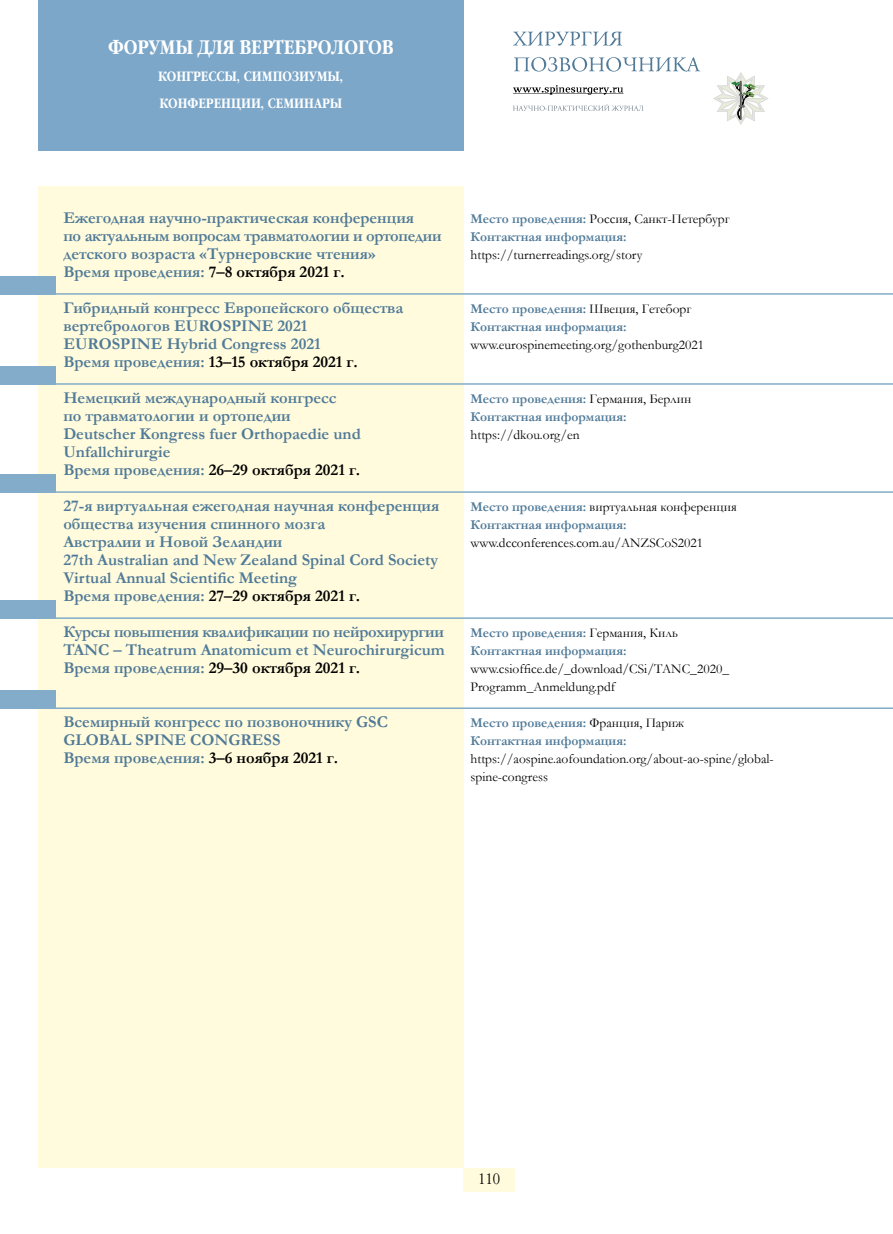
<style>
.page{position:relative;width:893px;height:1234px;background:#fff}
.page>*{position:absolute;margin:0;border:0;box-sizing:border-box;transform-origin:0 0}
.t1{font:700 19.5px "Garamond Narrow C";color:#fff}
.t2{font:700 16.5px/18px "Garamond";color:#507a98}
.t3{font:300 15px "Garamond Narrow C";color:#000}
.t4{font:700 13.5px/18px "Garamond";color:#507a98}
.t5{font:13.5px/18px "Garamond";color:#000}
.t6{font:700 13.5px/27px "Garamond Narrow C";color:#fff}
.s1{color:#000}
.s2{font-weight:400;color:#000}
</style>
<div class="page">
<div style="left:38px;top:0;width:425px;height:150px;background:#7ca7c9"></div>
<div style="left:38px;top:186px;width:425px;height:981px;background:#fffbdc"></div>
<svg style="left:713px;top:72px;width:55px;height:53px"></svg>
<svg style="left:513px;top:32px;width:187px;height:40px"></svg>
<svg style="left:513px;top:104px;width:130px;height:7px"></svg>
<svg style="left:513px;top:85px;width:110px;height:10px"></svg>
<div style="left:463px;top:1167px;width:51px;height:24px;background:#fffbdc"></div>
<hr style="left:0;top:293px;width:893px;height:1px;background:#82acc9">
<div style="left:0;top:276px;width:55px;height:18px;background:#82acc9"></div>
<hr style="left:0;top:383px;width:893px;height:1px;background:#82acc9">
<div style="left:0;top:366px;width:55px;height:18px;background:#82acc9"></div>
<hr style="left:0;top:491px;width:893px;height:1px;background:#82acc9">
<div style="left:0;top:474px;width:55px;height:18px;background:#82acc9"></div>
<hr style="left:0;top:617px;width:893px;height:1px;background:#82acc9">
<div style="left:0;top:600px;width:55px;height:18px;background:#82acc9"></div>
<hr style="left:0;top:707px;width:893px;height:1px;background:#82acc9">
<div style="left:0;top:690px;width:55px;height:18px;background:#82acc9"></div>
<p class="t1" style="left:108px;top:36px;width:287px">ФОРУМЫ ДЛЯ ВЕРТЕБРОЛОГОВ</p>
<p class="t6" style="left:158px;top:63px;width:187px">КОНГРЕССЫ, СИМПОЗИУМЫ,<br>КОНФЕРЕНЦИИ, СЕМИНАРЫ</p>
<p class="t2" style="left:63px;top:208px;width:380px">Ежегодная научно-практическая конференция<br>по актуальным вопросам травматологии и ортопедии детского возраста «Турнеровские чтения»<br>Время проведения: <span class="s1">7–8 октября 2021 г.</span></p>
<p class="t4" style="left:470px;top:209px;width:261px">Место проведения: <span class="s2">Россия, Санкт-Петербург<br></span>Контактная информация:</p>
<p class="t5" style="left:470px;top:245px;width:173px">https://turnerreadings.org/story</p>
<p class="t2" style="left:63px;top:298px;width:342px">Гибридный конгресс Европейского общества вертебрологов EUROSPINE 2021<br>EUROSPINE Hybrid Congress 2021<br>Время проведения: <span class="s1">13–15 октября 2021 г.</span></p>
<p class="t4" style="left:470px;top:299px;width:222px">Место проведения: <span class="s2">Швеция, Гетеборг<br></span>Контактная информация:</p>
<p class="t5" style="left:470px;top:335px;width:235px">www.eurospinemeeting.org/gothenburg2021</p>
<p class="t2" style="left:63px;top:388px;width:299px">Немецкий международный конгресс<br>по травматологии и ортопедии<br>Deutscher Kongress fuer Orthopaedie und<br>Unfallchirurgie<br>Время проведения: <span class="s1">26–29 октября 2021 г.</span></p>
<p class="t4" style="left:470px;top:389px;width:223px">Место проведения: <span class="s2">Германия, Берлин<br></span>Контактная информация:</p>
<p class="t5" style="left:470px;top:425px;width:111px">https://dkou.org/en</p>
<p class="t2" style="left:63px;top:496px;width:377px">27-я виртуальная ежегодная научная конференция общества изучения спинного мозга<br>Австралии и Новой Зеландии<br>27th Australian and New Zealand Spinal Cord Society Virtual Annual Scientific Meeting<br>Время проведения: <span class="s1">27–29 октября 2021 г.</span></p>
<p class="t4" style="left:471px;top:497px;width:268px">Место проведения: <span class="s2">виртуальная конференция<br></span>Контактная информация:</p>
<p class="t5" style="left:471px;top:533px;width:234px">www.dcconferences.com.au/ANZSCoS2021</p>
<p class="t2" style="left:63px;top:622px;width:383px;text-align:justify">Курсы повышения квалификации по нейрохирургии TANC – Theatrum Anatomicum et Neurochirurgicum Время проведения: <span class="s1">29–30 октября 2021 г.</span></p>
<p class="t4" style="left:470px;top:623px;width:209px">Место проведения: <span class="s2">Германия, Киль<br></span>Контактная информация:</p>
<p class="t5" style="left:470px;top:659px;width:260px">www.csioffice.de/_download/CSi/TANC_2020_<br>Programm_Anmeldung.pdf</p>
<p class="t2" style="left:63px;top:712px;width:326px">Всемирный конгресс по позвоночнику GSC<br>GLOBAL SPINE CONGRESS<br>Время проведения: <span class="s1">3–6 ноября 2021 г.</span></p>
<p class="t4" style="left:471px;top:713px;width:215px">Место проведения: <span class="s2">Франция, Париж<br></span>Контактная информация:</p>
<p class="t5" style="left:471px;top:749px;width:305px">https://aospine.aofoundation.org/about-ao-spine/global&shy;spine-congress</p>
<p class="t3" style="left:478px;top:1170px;width:23px">110</p>
</div>
